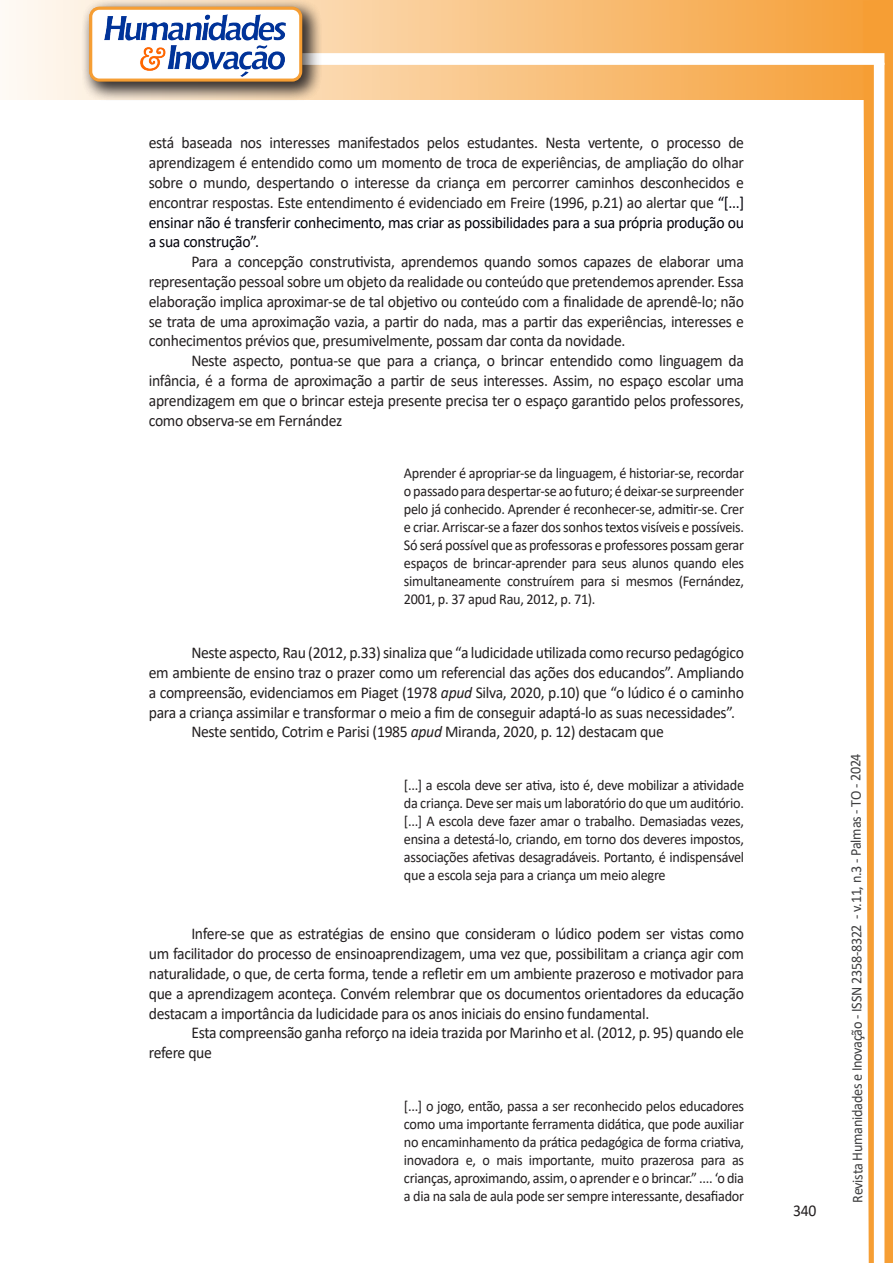
<style>
.page{position:relative;width:893px;height:1263px;background:#fff}
.page>*{position:absolute;margin:0;border:0;box-sizing:border-box;transform-origin:0 0}
.texto{font:16.5px/19.8px "Calibri";letter-spacing:-.02em;color:#231f20;text-align:justify;scale:.95 1}
.citacao{font:15px/18px "Calibri";letter-spacing:-.02em;color:#231f20;text-align:justify;scale:.95 1}
.t1{font:15px "Calibri";letter-spacing:-.025em;color:#3e3e3f;scale:.95 1}
.s1{color:#00000a}
.s2{font-style:italic}
</style>
<div class="page">
<svg style="left:5px;top:0;width:858px;height:100px;background:#f9c484"></svg>
<div style="left:302px;top:53px;width:582px;height:12px;background:#fff;border:2px solid #fff"></div>
<svg style="left:863px;top:0;width:30px;height:1263px"></svg>
<div style="left:81px;top:0;width:241px;height:102px;background:#231f20;opacity:.75"></div>
<div style="left:91px;top:8px;width:210px;height:72px;background:#fff;border-radius:9px"></div>
<img style="left:104px;top:14px;width:181px;height:62px">
<div style="left:89px;top:7px;width:213px;height:75px;border:3px solid #f69e34;border-radius:9px"></div>
<p class="texto" style="left:149px;top:133px;width:628px">está baseada nos interesses manifestados pelos estudantes. Nesta vertente, o processo de aprendizagem é entendido como um momento de troca de experiências, de ampliação do olhar sobre o mundo, despertando o interesse da criança em percorrer caminhos desconhecidos e encontrar respostas. Este entendimento é evidenciado em Freire (1996, p.21) ao alertar que <span class="s1">“[...] ensinar não é transferir conhecimento, mas criar as possibilidades para a sua própria produção ou a sua construção”.</span></p>
<p class="texto" style="left:149px;top:251px;width:628px;text-indent:43px">Para a concepção construtivista, aprendemos quando somos capazes de elaborar uma representação pessoal sobre um objeto da realidade ou conteúdo que pretendemos aprender. Essa elaboração implica aproximar-se de tal objetivo ou conteúdo com a finalidade de aprendê-lo; não se trata de uma aproximação vazia, a partir do nada, mas a partir das experiências, interesses e conhecimentos prévios que, presumivelmente, possam dar conta da novidade.</p>
<p class="texto" style="left:149px;top:350px;width:628px;text-indent:43px">Neste aspecto, pontua-se que para a criança, o brincar entendido como linguagem da infância, é a forma de aproximação a partir de seus interesses. Assim, no espaço escolar uma aprendizagem em que o brincar esteja presente precisa ter o espaço garantido pelos professores, como observa-se em Fernández</p>
<p class="citacao" style="left:404px;top:464px;width:360px">Aprender é apropriar-se da linguagem, é historiar-se, recordar o passado para despertar-se ao futuro; é deixar-se surpreender pelo já conhecido. Aprender é reconhecer-se, admitir-se. Crer e criar. Arriscar-se a fazer dos sonhos textos visíveis e possíveis.<br>Só será possível que as professoras e professores possam gerar espaços de brincar-aprender para seus alunos quando eles simultaneamente construírem para si mesmos (Fernández, 2001, p. 37 apud Rau, 2012, p. 71).</p>
<p class="texto" style="left:149px;top:642px;width:628px;text-indent:43px">Neste aspecto, Rau (2012, p.33) sinaliza que “a ludicidade utilizada como recurso pedagógico em ambiente de ensino traz o prazer como um referencial das ações dos educandos”. Ampliando a compreensão, evidenciamos em Piaget (1978 <span class="s2">apud</span> Silva, 2020, p.10) que “o lúdico é o caminho para a criança assimilar e transformar o meio a fim de conseguir adaptá-lo as suas necessidades”.</p>
<p class="texto" style="left:191px;top:722px;width:499px">Neste sentido, Cotrim e Parisi (1985 <span class="s2">apud</span> Miranda, 2020, p. 12) destacam que</p>
<p class="citacao" style="left:404px;top:775px;width:360px">[...] a escola deve ser ativa, isto é, deve mobilizar a atividade da criança. Deve ser mais um laboratório do que um auditório. [...] A escola deve fazer amar o trabalho. Demasiadas vezes, ensina a detestá-lo, criando, em torno dos deveres impostos, associações afetivas desagradáveis. Portanto, é indispensável que a escola seja para a criança um meio alegre</p>
<p class="texto" style="left:149px;top:923px;width:628px;text-indent:43px">Infere-se que as estratégias de ensino que consideram o lúdico podem ser vistas como um facilitador do processo de ensinoaprendizagem, uma vez que, possibilitam a criança agir com naturalidade, o que, de certa forma, tende a refletir em um ambiente prazeroso e motivador para que a aprendizagem aconteça. Convém relembrar que os documentos orientadores da educação destacam a importância da ludicidade para os anos iniciais do ensino fundamental.</p>
<p class="texto" style="left:149px;top:1022px;width:628px;text-indent:43px">Esta compreensão ganha reforço na ideia trazida por Marinho et al. (2012, p. 95) quando ele refere que</p>
<p class="citacao" style="left:404px;top:1096px;width:360px">[...] o jogo, então, passa a ser reconhecido pelos educadores como uma importante ferramenta didática, que pode auxiliar no encaminhamento da prática pedagógica de forma criativa, inovadora e, o mais importante, muito prazerosa para as crianças, aproximando, assim, o aprender e o brincar.” .... ‘o dia a dia na sala de aula pode ser sempre interessante, desafiador</p>
<p class="texto" style="left:793px;top:1200px;width:26px">340</p>
<p class="t1" style="left:846px;top:1203px;width:475px;rotate:-90deg">Revista Humanidades e Inovação - ISSN 2358-8322 - v.11, n.3 - Palmas - TO - 2024</p>
</div>
